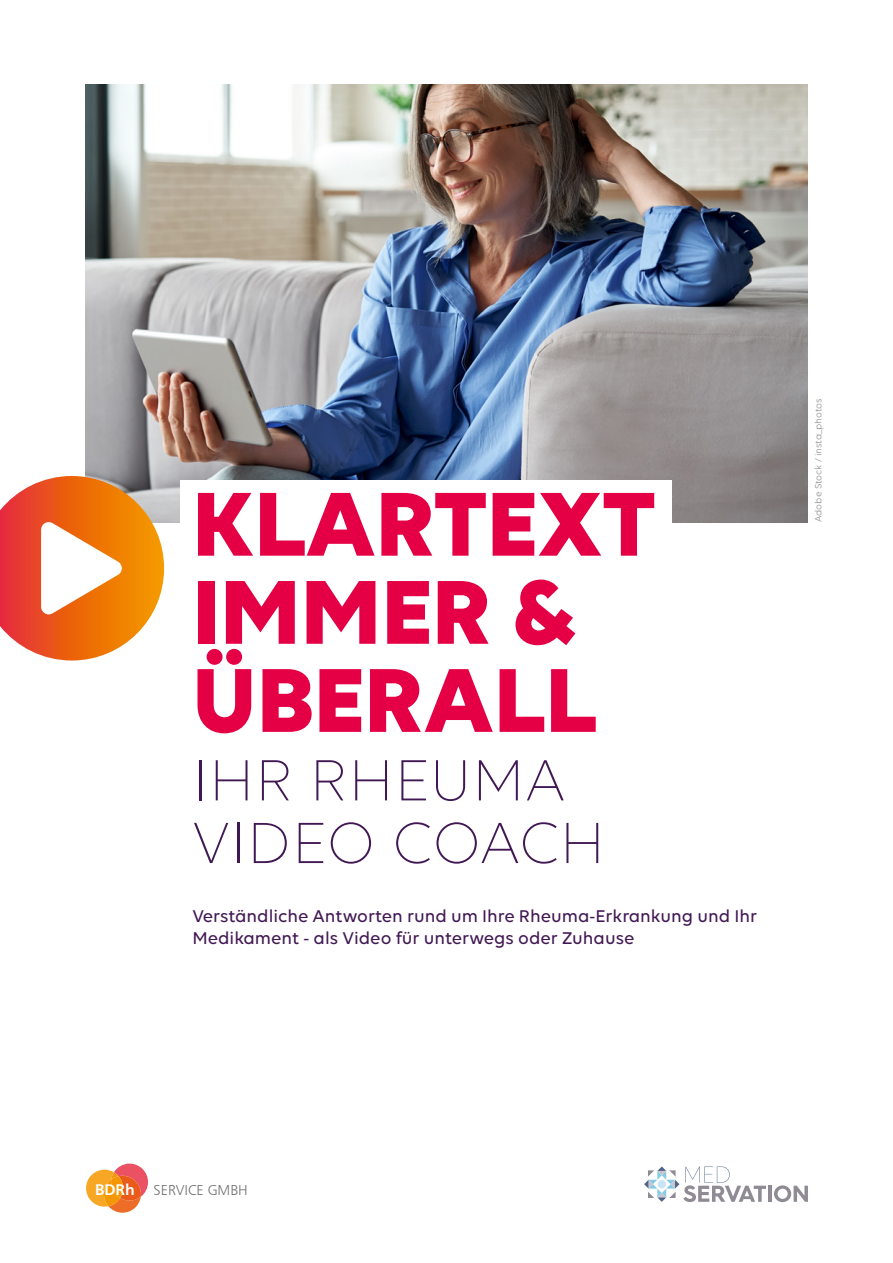
<style>
.page{position:relative;width:893px;height:1263px;background:#fff}
.page>*{position:absolute;margin:0;border:0;box-sizing:border-box;transform-origin:0 0}
.t1{font:700 97.8px/88.1px "Volte";color:#e50046}
.t2{font:300 62.7px/62.7px "Volte";color:#411854}
.t3{font:500 18.3px/22px "Volte";color:#411854}
.t4{font:14.4px "Humanist 777 BT Light B";color:#706f6f}
.t5{font:9.75px "Volte";color:#898888}
.s1{font-family:"Humanist 777 BT Bold B";font-size:15.45px;color:#fff}
</style>
<div class="page">
<img style="left:85px;top:84px;width:723px;height:438px">
<svg style="left:86px;top:1163px;width:62px;height:50px"></svg>
<svg style="left:644px;top:1166px;width:122px;height:36px"></svg>
<hr style="left:768px;top:1186px;width:3px;height:16px;background:#8f8a93">
<svg style="left:774px;top:1185px;width:34px;height:17px"></svg>
<div style="left:181px;top:481px;width:491px;height:90px;background:#fff"></div>
<svg style="left:0;top:476px;width:164px;height:184px"></svg>
<h1 class="t1" style="left:192px;top:476px;width:465px">KLARTEXT<br>IMMER &amp;<br>ÜBERALL</h1>
<h2 class="t2" style="left:192px;top:748px;width:415px">IHR RHEUMA<br>VIDEO COACH</h2>
<p class="t3" style="left:192px;top:904px;width:566px">Verständliche Antworten rund um Ihre Rheuma-Erkrankung und Ihr<br>Medikament - als Video für unterwegs oder Zuhause</p>
<p class="t5" style="left:813px;top:522px;width:125px;rotate:-90deg">Adobe Stock / insta_photos</p>
<p class="t4" style="left:95px;top:1181px;width:154px"><span class="s1">BDRh</span> SERVICE GMBH</p>
</div>
